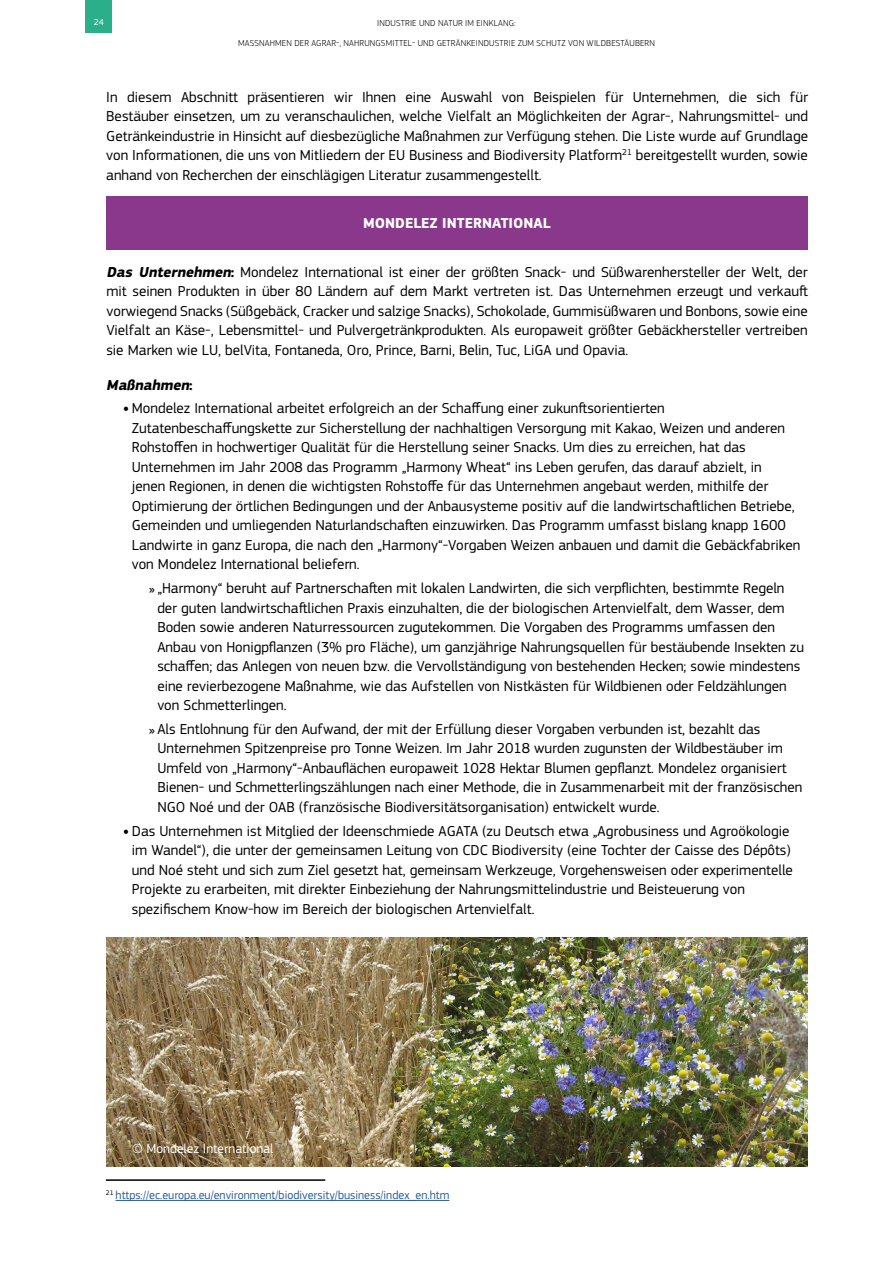
<style>
.page{position:relative;width:893px;height:1263px;background:#fff}
.page>*{position:absolute;margin:0;border:0;box-sizing:border-box;transform-origin:0 0}
.t1{font:15px/19.5px "EC Square Sans Pro";color:#000}
.t2{font:700 15px "EC Square Sans Pro";color:#fff}
.t3{font:italic 700 15px "EC Square Sans Pro";color:#000}
.t4{font:13.5px "EC Square Sans Pro";color:#fff}
.t5{font:12px "EC Square Sans Pro";color:#275b9b}
.t6{font:300 9px/19.5px "EC Square Sans Pro";letter-spacing:.02em;color:#000;text-align:center}
.t7{font:9px "EC Square Sans Pro";color:#fff}
.s1{font-weight:700;font-style:italic}
.s2{font-weight:700}
.s3{font-style:normal}
</style>
<div class="page">
<div style="left:85px;top:0;width:27px;height:33px;background:#2bae8a"></div>
<img style="left:106px;top:937px;width:701px;height:229px">
<div style="left:106px;top:196px;width:701px;height:53px;background:#8a388b"></div>
<hr style="left:116px;top:1200px;width:333px;height:1px;background:#275b9b">
<hr style="left:106px;top:1179px;width:219px;height:2px;background:#000">
<p class="t7" style="left:94px;top:17px;width:12px">24</p>
<p class="t6" style="left:238px;top:14px;width:418px">INDUSTRIE UND NATUR IM EINKLANG:<br>MASSNAHMEN DER AGRAR-, NAHRUNGSMITTEL- UND GETRÄNKEINDUSTRIE ZUM SCHUTZ VON WILDBESTÄUBERN</p>
<p class="t1" style="left:106px;top:87px;width:703px;text-align:justify">In diesem Abschnitt präsentieren wir Ihnen eine Auswahl von Beispielen für Unternehmen, die sich für Bestäuber einsetzen, um zu veranschaulichen, welche Vielfalt an Möglichkeiten der Agrar-, Nahrungsmittel- und Getränkeindustrie in Hinsicht auf diesbezügliche Maßnahmen zur Verfügung stehen. Die Liste wurde auf Grundlage von Informationen, die uns von Mitliedern der EU Business and Biodiversity Platform<sup>21</sup> bereitgestellt wurden, sowie anhand von Recherchen der einschlägigen Literatur zusammengestellt.</p>
<p class="t2" style="left:363px;top:214px;width:189px">MONDELEZ INTERNATIONAL</p>
<p class="t1" style="left:106px;top:262px;width:703px;text-align:justify"><span class="s1">Das Unternehmen</span><span class="s2">:</span> Mondelez International ist einer der größten Snack- und Süßwarenhersteller der Welt, der mit seinen Produkten in über 80 Ländern auf dem Markt vertreten ist. Das Unternehmen erzeugt und verkauft vorwiegend Snacks (Süßgebäck, Cracker und salzige Snacks), Schokolade, Gummisüßwaren und Bonbons, sowie eine Vielfalt an Käse-, Lebensmittel- und Pulvergetränkprodukten. Als europaweit größter Gebäckhersteller vertreiben sie Marken wie LU, belVita, Fontaneda, Oro, Prince, Barni, Belin, Tuc, LiGA und Opavia.</p>
<p class="t3" style="left:106px;top:376px;width:88px">Maßnahmen<span class="s3">:</span></p>
<p class="t1" style="left:132px;top:399px;width:670px;text-indent:-9px"><span class="s2">•</span> Mondelez International arbeitet erfolgreich an der Schaffung einer zukunftsorientierten Zutatenbeschaffungskette zur Sicherstellung der nachhaltigen Versorgung mit Kakao, Weizen und anderen Rohstoffen in hochwertiger Qualität für die Herstellung seiner Snacks. Um dies zu erreichen, hat das Unternehmen im Jahr 2008 das Programm „Harmony Wheat“ ins Leben gerufen, das darauf abzielt, in<br>jenen Regionen, in denen die wichtigsten Rohstoffe für das Unternehmen angebaut werden, mithilfe der Optimierung der örtlichen Bedingungen und der Anbausysteme positiv auf die landwirtschaftlichen Betriebe, Gemeinden und umliegenden Naturlandschaften einzuwirken. Das Programm umfasst bislang knapp 1600<br>Landwirte in ganz Europa, die nach den „Harmony“-Vorgaben Weizen anbauen und damit die Gebäckfabriken von Mondelez International beliefern.</p>
<p class="t1" style="left:157px;top:578px;width:648px;text-indent:-9px">» „Harmony“ beruht auf Partnerschaften mit lokalen Landwirten, die sich verpflichten, bestimmte Regeln der guten landwirtschaftlichen Praxis einzuhalten, die der biologischen Artenvielfalt, dem Wasser, dem Boden sowie anderen Naturressourcen zugutekommen. Die Vorgaben des Programms umfassen den Anbau von Honigpflanzen (3% pro Fläche), um ganzjährige Nahrungsquellen für bestäubende Insekten zu schaffen; das Anlegen von neuen bzw. die Vervollständigung von bestehenden Hecken; sowie mindestens eine revierbezogene Maßnahme, wie das Aufstellen von Nistkästen für Wildbienen oder Feldzählungen von Schmetterlingen.</p>
<p class="t1" style="left:157px;top:719px;width:646px;text-indent:-9px">» Als Entlohnung für den Aufwand, der mit der Erfüllung dieser Vorgaben verbunden ist, bezahlt das Unternehmen Spitzenpreise pro Tonne Weizen. Im Jahr 2018 wurden zugunsten der Wildbestäuber im Umfeld von „Harmony“-Anbauflächen europaweit 1028 Hektar Blumen gepflanzt. Mondelez organisiert Bienen- und Schmetterlingszählungen nach einer Methode, die in Zusammenarbeit mit der französischen NGO Noé und der OAB (französische Biodiversitätsorganisation) entwickelt wurde.</p>
<p class="t1" style="left:132px;top:821px;width:663px;text-indent:-9px"><span class="s2">•</span> Das Unternehmen ist Mitglied der Ideenschmiede AGATA (zu Deutsch etwa „Agrobusiness und Agroökologie im Wandel“), die unter der gemeinsamen Leitung von CDC Biodiversity (eine Tochter der Caisse des Dépôts) und Noé steht und sich zum Ziel gesetzt hat, gemeinsam Werkzeuge, Vorgehensweisen oder experimentelle Projekte zu erarbeiten, mit direkter Einbeziehung der Nahrungsmittelindustrie und Beisteuerung von spezifischem Know-how im Bereich der biologischen Artenvielfalt.</p>
<p class="t4" style="left:132px;top:1141px;width:143px">© Mondelez International</p>
<p class="t5" style="left:106px;top:1188px;width:345px"><sup>21</sup> https://ec.europa.eu/environment/biodiversity/business/index_en.htm</p>
</div>
